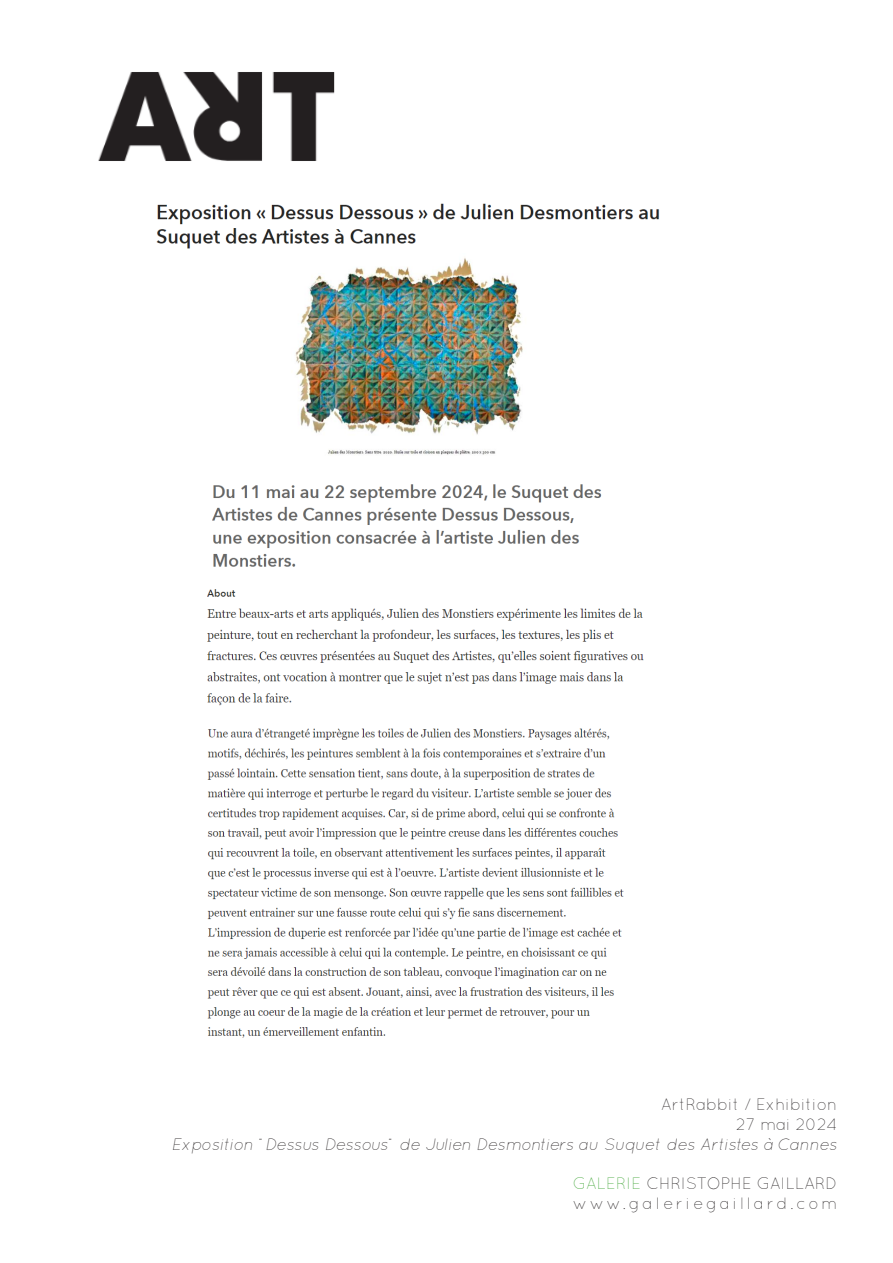
<style>
.page{position:relative;width:893px;height:1263px;background:#fff}
.page>*{position:absolute;margin:0;border:0;box-sizing:border-box;transform-origin:0 0}
.t1{font:italic 300 16.5px "Quicksand";color:#231f20}
.t2{font:300 16.5px "Quicksand";color:#231f20}
.t3{font:300 16.5px "Quicksand";letter-spacing:.17em;color:#231f20}
.s1{color:#3fa535}
</style>
<div class="page">
<img style="left:98px;top:72px;width:237px;height:89px">
<img style="left:295px;top:258px;width:228px;height:197px">
<img style="left:156px;top:203px;width:504px;height:46px">
<img style="left:212px;top:484px;width:390px;height:83px">
<img style="left:207px;top:589px;width:437px;height:117px">
<img style="left:207px;top:728px;width:417px;height:310px">
<p class="t2" style="left:661px;top:1095px;width:178px">ArtRabbit / Exhibition</p>
<p class="t2" style="left:736px;top:1114px;width:103px">27 mai 2024</p>
<p class="t1" style="left:171px;top:1134px;width:667px">Exposition "Dessus Dessous" de Julien Desmontiers au Suquet des Artistes à Cannes</p>
<p class="t2" style="left:573px;top:1174px;width:266px"><span class="s1">GALERIE</span> CHRISTOPHE GAILLARD</p>
<p class="t3" style="left:573px;top:1194px;width:266px">www.galeriegaillard.com</p>
</div>
